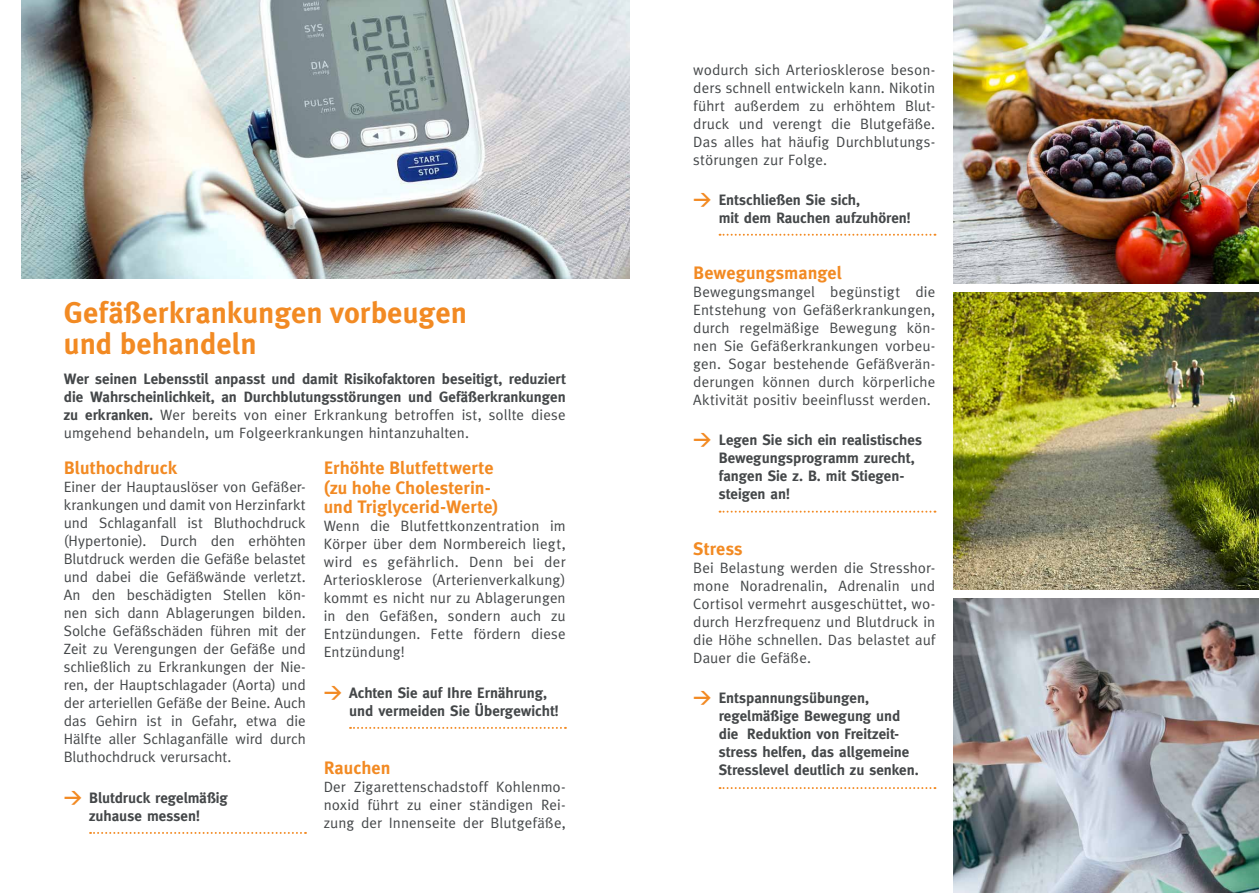
<style>
.page{position:relative;width:1259px;height:893px;background:#fff}
.page>*{position:absolute;margin:0;border:0;box-sizing:border-box;transform-origin:0 0}
.t1{font:700 30px/31.5px "Meta Plus";color:#f28a23}
.t2{font:700 18px/19.5px "Meta Plus";letter-spacing:.005em;color:#f28a23}
.t3{font:15px/18px "Meta";letter-spacing:.01em;color:#444749;text-align:justify}
.t4{font:700 15px/18px "Meta";color:#444749}
.s1{font-weight:400}
.s2{font-family:"DIN";font-size:18px;color:#f28a23}
</style>
<div class="page">
<img style="left:21px;top:0;width:608px;height:279px">
<img style="left:953px;top:0;width:306px;height:284px">
<img style="left:953px;top:598px;width:306px;height:295px">
<img style="left:953px;top:292px;width:306px;height:298px">
<svg style="left:350px;top:727px;width:216px;height:2px"></svg>
<svg style="left:719px;top:234px;width:216px;height:2px"></svg>
<svg style="left:719px;top:511px;width:216px;height:2px"></svg>
<svg style="left:719px;top:787px;width:216px;height:2px"></svg>
<svg style="left:90px;top:832px;width:216px;height:2px"></svg>
<h1 class="t1" style="left:64px;top:296px;width:405px">Gefäßerkrankungen vorbeugen und behandeln</h1>
<p class="t4" style="left:64px;top:370px;width:503px;text-align:justify">Wer seinen Lebensstil anpasst und damit Risikofaktoren beseitigt, reduziert die Wahrscheinlichkeit, an Durchblutungsstörungen und Gefäßerkrankungen zu erkranken. <span class="s1">Wer bereits von einer Erkrankung betroffen ist, sollte diese umgehend behandeln, um Folgeerkrankungen hintanzuhalten.</span></p>
<p class="t2" style="left:64px;top:458px;width:115px">Bluthochdruck</p>
<p class="t3" style="left:64px;top:478px;width:243px">Einer der Hauptauslöser von Gefäßer&shy;krankungen und damit von Herzinfarkt und Schlaganfall ist Bluthochdruck (Hypertonie). Durch den erhöhten Blutdruck werden die Gefäße belastet und dabei die Gefäßwände verletzt.<br>An den beschädigten Stellen kön&shy;nen sich dann Ablagerungen bilden.<br>Solche Gefäßschäden führen mit der Zeit zu Verengungen der Gefäße und schließlich zu Erkrankungen der Nie&shy;ren, der Hauptschlagader (Aorta) und der arteriellen Gefäße der Beine. Auch das Gehirn ist in Gefahr, etwa die Hälfte aller Schlaganfälle wird durch Bluthochdruck verursacht.</p>
<p class="t4" style="left:64px;top:788px;width:166px;text-align:center"><span class="s2">&gt;</span> Blutdruck regelmäßig zuhause messen!</p>
<p class="t2" style="left:324px;top:458px;width:176px">Erhöhte Blutfettwerte (zu hohe Cholesterin&shy;und Triglycerid-Werte)</p>
<p class="t3" style="left:324px;top:517px;width:243px">Wenn die Blutfettkonzentration im Körper über dem Normbereich liegt, wird es gefährlich. Denn bei der Arteriosklerose (Arterienverkalkung) kommt es nicht nur zu Ablagerungen in den Gefäßen, sondern auch zu Entzündungen. Fette fördern diese Entzündung!</p>
<p class="t4" style="left:349px;top:683px;width:211px;text-indent:-26px"><span class="s2">&gt;</span> Achten Sie auf Ihre Ernährung, und vermeiden Sie Übergewicht!</p>
<p class="t2" style="left:324px;top:758px;width:68px">Rauchen</p>
<p class="t3" style="left:324px;top:778px;width:243px">Der Zigarettenschadstoff Kohlenmo&shy;noxid führt zu einer ständigen Rei&shy;zung der Innenseite der Blutgefäße,</p>
<p class="t3" style="left:693px;top:60px;width:243px">wodurch sich Arteriosklerose beson&shy;ders schnell entwickeln kann. Nikotin führt außerdem zu erhöhtem Blut&shy;druck und verengt die Blutgefäße.<br>Das alles hat häufig Durchblutungs&shy;störungen zur Folge.</p>
<p class="t4" style="left:719px;top:191px;width:193px;text-indent:-26px"><span class="s2">&gt;</span> Entschließen Sie sich,<br>mit dem Rauchen aufzuhören!</p>
<p class="t2" style="left:693px;top:263px;width:150px">Bewegungsmangel</p>
<p class="t3" style="left:693px;top:282px;width:243px">Bewegungsmangel begünstigt die Entstehung von Gefäßerkrankungen, durch regelmäßige Bewegung kön&shy;nen Sie Gefäßerkrankungen vorbeu&shy;gen. Sogar bestehende Gefäßverän&shy;derungen können durch körperliche Aktivität positiv beeinflusst werden.</p>
<p class="t4" style="left:719px;top:431px;width:205px;text-indent:-26px"><span class="s2">&gt;</span> Legen Sie sich ein realistisches<br>Bewegungsprogramm zurecht, fangen Sie z. B. mit Stiegen&shy;steigen an!</p>
<p class="t2" style="left:693px;top:539px;width:51px">Stress</p>
<p class="t3" style="left:693px;top:558px;width:243px">Bei Belastung werden die Stresshor&shy;mone Noradrenalin, Adrenalin und Cortisol vermehrt ausgeschüttet, wo&shy;durch Herzfrequenz und Blutdruck in die Höhe schnellen. Das belastet auf Dauer die Gefäße.</p>
<p class="t4" style="left:719px;top:689px;width:201px;text-indent:-26px"><span class="s2">&gt;</span> Entspannungsübungen, regelmäßige Bewegung und die Reduktion von Freitzeit&shy;stress helfen, das allgemeine<br>Stresslevel deutlich zu senken.</p>
</div>
